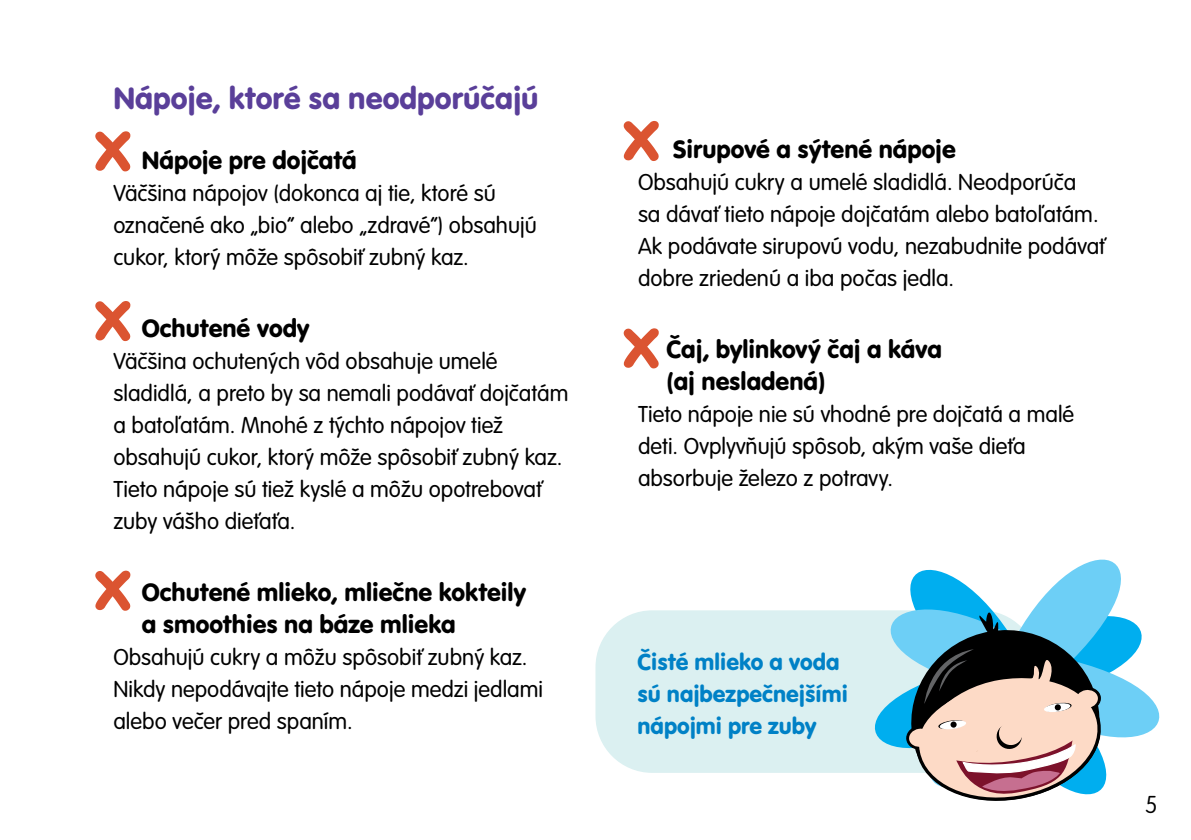
<style>
.page{position:relative;width:1191px;height:840px;background:#fff}
.page>*{position:absolute;margin:0;border:0;box-sizing:border-box;transform-origin:0 0}
.t1{font:700 70px "Chalkboard";color:#db5431}
.Headings{font:32px "VAG Rundschrift D";color:#5a3f99}
.B_Head{font:26px/32px "VAG Rundschrift D";color:#000}
.Body{font:300 24px/32px "VAG Rundschrift D";color:#000}
.Highlighted{font:24px/32px "VAG Rundschrift D";color:#0081c6}
.t2{font:100 24px "VAG Rounded Std";color:#000}
</style>
<div class="page">
<div style="left:595px;top:610px;width:442px;height:162px;background:#dbf0f1;border-radius:57px"></div>
<svg style="left:875px;top:559px;width:284px;height:219px"></svg>
<svg style="left:904px;top:605px;width:202px;height:195px;background:#919ea5"></svg>
<svg style="left:1054px;top:703px;width:7px;height:7px"></svg>
<h1 class="Headings" style="left:113px;top:79px;width:427px">Nápoje, ktoré sa neodporúčajú</h1>
<h2 class="B_Head" style="left:142px;top:144px;width:216px">Nápoje pre dojčatá</h2>
<p class="Body" style="left:113px;top:178px;width:425px">Väčšina nápojov (dokonca aj tie, ktoré sú označené ako „bio“ alebo „zdravé“) obsahujú cukor, ktorý môže spôsobiť zubný kaz.</p>
<h1 class="t1" style="left:92px;top:102px;width:42px">x</h1>
<h1 class="t1" style="left:92px;top:272px;width:42px">x</h1>
<h2 class="B_Head" style="left:142px;top:312px;width:170px">Ochutené vody</h2>
<p class="Body" style="left:113px;top:345px;width:456px">Väčšina ochutených vôd obsahuje umelé sladidlá, a preto by sa nemali podávať dojčatám a batoľatám. Mnohé z týchto nápojov tiež obsahujú cukor, ktorý môže spôsobiť zubný kaz.<br>Tieto nápoje sú tiež kyslé a môžu opotrebovať zuby vášho dieťaťa.</p>
<h1 class="t1" style="left:92px;top:541px;width:42px">x</h1>
<h2 class="B_Head" style="left:142px;top:576px;width:386px">Ochutené mlieko, mliečne kokteily a smoothies na báze mlieka</h2>
<p class="Body" style="left:113px;top:641px;width:431px">Obsahujú cukry a môžu spôsobiť zubný kaz.<br>Nikdy nepodávajte tieto nápoje medzi jedlami alebo večer pred spaním.</p>
<h1 class="t1" style="left:620px;top:92px;width:42px">x</h1>
<h2 class="B_Head" style="left:673px;top:133px;width:284px">Sirupové a sýtené nápoje</h2>
<p class="Body" style="left:638px;top:166px;width:468px">Obsahujú cukry a umelé sladidlá. Neodporúča<br>sa dávať tieto nápoje dojčatám alebo batoľatám.<br>Ak podávate sirupovú vodu, nezabudnite podávať dobre zriedenú a iba počas jedla.</p>
<h1 class="t1" style="left:620px;top:299px;width:42px">x</h1>
<h2 class="B_Head" style="left:666px;top:332px;width:277px">Čaj, bylinkový čaj a káva (aj nesladená)</h2>
<p class="Body" style="left:638px;top:398px;width:438px">Tieto nápoje nie sú vhodné pre dojčatá a malé deti. Ovplyvňujú spôsob, akým vaše dieťa absorbuje železo z potravy.</p>
<p class="Highlighted" style="left:637px;top:645px;width:212px">Čisté mlieko a voda sú najbezpečnejšími nápojmi pre zuby</p>
<p class="t2" style="left:1144px;top:790px;width:14px">5</p>
</div>
